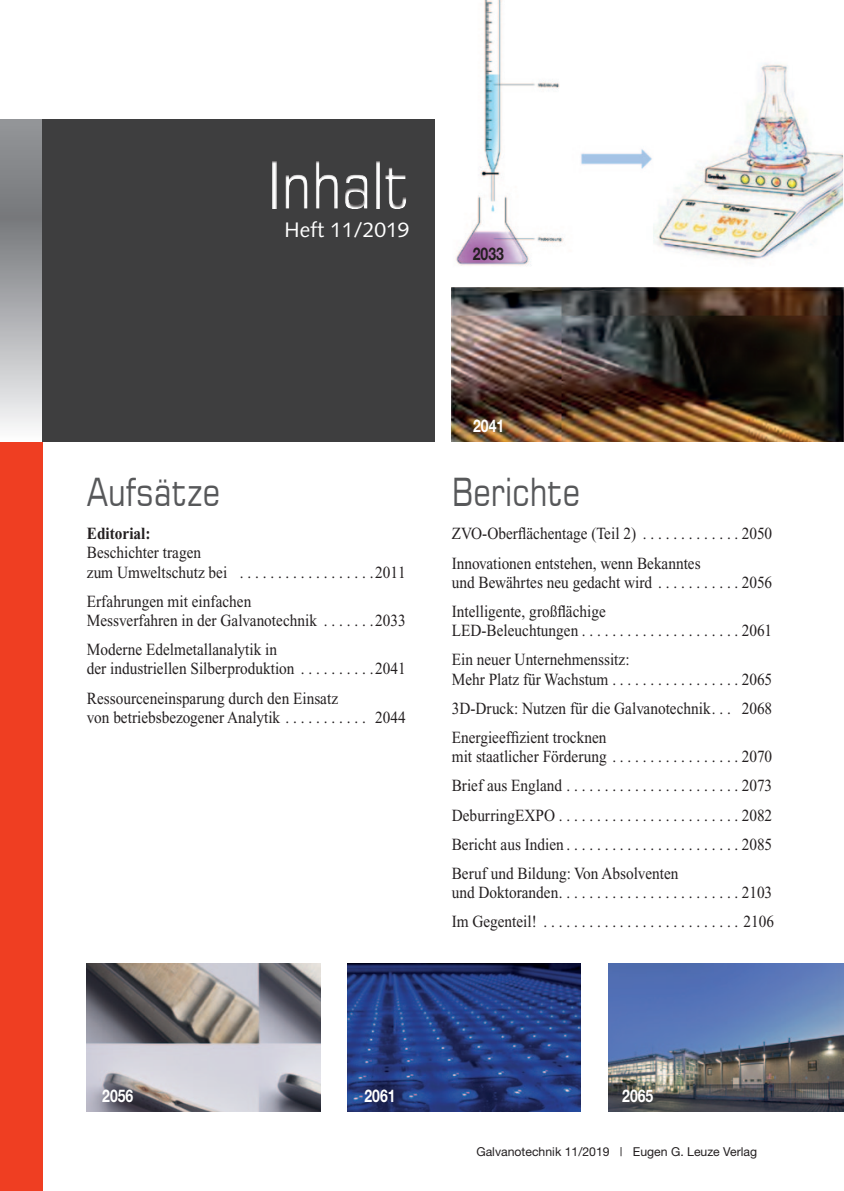
<style>
.page{position:relative;width:844px;height:1191px;background:#fff}
.page>*{position:absolute;margin:0;border:0;box-sizing:border-box;transform-origin:0 0}
.t1{font:65.62px "Square 721 BT";color:#fff;scale:.8 1}
.t2{font:38.5px "Square 721 BT";color:#57585a;scale:.8 1}
.t3{font:21px "Syntax";color:#fff}
.t4{font:700 17.5px "Helvetica Neue";color:#fff;scale:.8 1}
.t5{font:700 17.5px "Helvetica Neue";color:#231f20;scale:.8 1}
.t6{font:16.97px/29.2px "Times New Roman";color:#231f20;scale:.9 1}
.t7{font:700 16.97px "Times New Roman";color:#231f20;scale:.9 1}
.t8{font:12.25px "Helvetica Neue";color:#231f20}
</style>
<div class="page">
<div style="left:0;top:441px;width:42px;height:750px;background:#ef3e22"></div>
<svg style="left:0;top:119px;width:42px;height:308px;background:#a4a6a8"></svg>
<img style="left:451px;top:288px;width:392px;height:153px">
<svg style="left:455px;top:0;width:388px;height:266px"></svg>
<div style="left:42px;top:119px;width:392px;height:322px;background:#3e3e3f"></div>
<img style="left:87px;top:963px;width:233px;height:148px">
<div style="left:259px;top:143px;width:221px;height:84px;background:#231f20;opacity:.75"></div>
<img style="left:608px;top:963px;width:235px;height:148px">
<img style="left:347px;top:963px;width:233px;height:148px">
<h1 class="t1" style="left:268px;top:144px;width:179px">Inhalt</h1>
<p class="t3" style="left:284px;top:218px;width:126px">Heft 11/2019</p>
<p class="t5" style="left:472px;top:243px;width:40px">2033</p>
<p class="t4" style="left:473px;top:415px;width:40px">2041</p>
<h2 class="t2" style="left:87px;top:467px;width:168px">Aufsätze</h2>
<h2 class="t2" style="left:451px;top:467px;width:162px">Berichte</h2>
<p class="t7" style="left:87px;top:524px;width:72px">Editorial:</p>
<p class="t6" style="left:87px;top:543px;width:355px;line-height:19.2px">Beschichter tragen<br>zum Umweltschutz bei . . . . . . . . . . . . . . . . . 2011</p>
<p class="t6" style="left:87px;top:591px;width:355px;line-height:19.2px">Erfahrungen mit einfachen<br>Messverfahren in der Galvanotechnik . . . . . . 2033</p>
<p class="t6" style="left:87px;top:640px;width:355px;line-height:19.2px">Moderne Edelmetallanalytik in<br>der industriellen Silberproduktion . . . . . . . . . 2041</p>
<p class="t6" style="left:87px;top:688px;width:355px;line-height:19.2px">Ressourceneinsparung durch den Einsatz<br>von betriebsbezogener Analytik . . . . . . . . . . . 2044</p>
<p class="t6" style="left:451px;top:519px;width:357px">ZVO-Oberflächentage (Teil 2) . . . . . . . . . . . . 2050<br>Innovationen entstehen, wenn Bekanntes</p>
<p class="t6" style="left:451px;top:567px;width:357px">und Bewährtes neu gedacht wird . . . . . . . . . . 2056<br>Intelligente, großflächige</p>
<p class="t6" style="left:451px;top:616px;width:357px">LED-Beleuchtungen . . . . . . . . . . . . . . . . . . . . 2061<br>Ein neuer Unternehmenssitz:</p>
<p class="t6" style="left:451px;top:664px;width:357px;text-align:justify">Mehr Platz für Wachstum . . . . . . . . . . . . . . . . 2065<br>3D-Druck: Nutzen für die Galvanotechnik . . . 2068<br>Energieeffizient trocknen</p>
<p class="t6" style="left:451px;top:742px;width:357px;text-align:justify">mit staatlicher Förderung . . . . . . . . . . . . . . . . 2070<br>Brief aus England . . . . . . . . . . . . . . . . . . . . . . 2073<br>DeburringEXPO . . . . . . . . . . . . . . . . . . . . . . . 2082<br>Bericht aus Indien . . . . . . . . . . . . . . . . . . . . . . 2085<br>Beruf und Bildung: Von Absolventen</p>
<p class="t6" style="left:451px;top:878px;width:359px">und Doktoranden . . . . . . . . . . . . . . . . . . . . . . . 2103<br>Im Gegenteil! . . . . . . . . . . . . . . . . . . . . . . . . . . 2106</p>
<p class="t4" style="left:102px;top:1084px;width:40px">2056</p>
<p class="t4" style="left:364px;top:1084px;width:40px">2061</p>
<p class="t4" style="left:622px;top:1084px;width:40px">2065</p>
<p class="t8" style="left:476px;top:1144px;width:282px">Galvanotechnik 11/2019 | Eugen G. Leuze Verlag</p>
</div>
